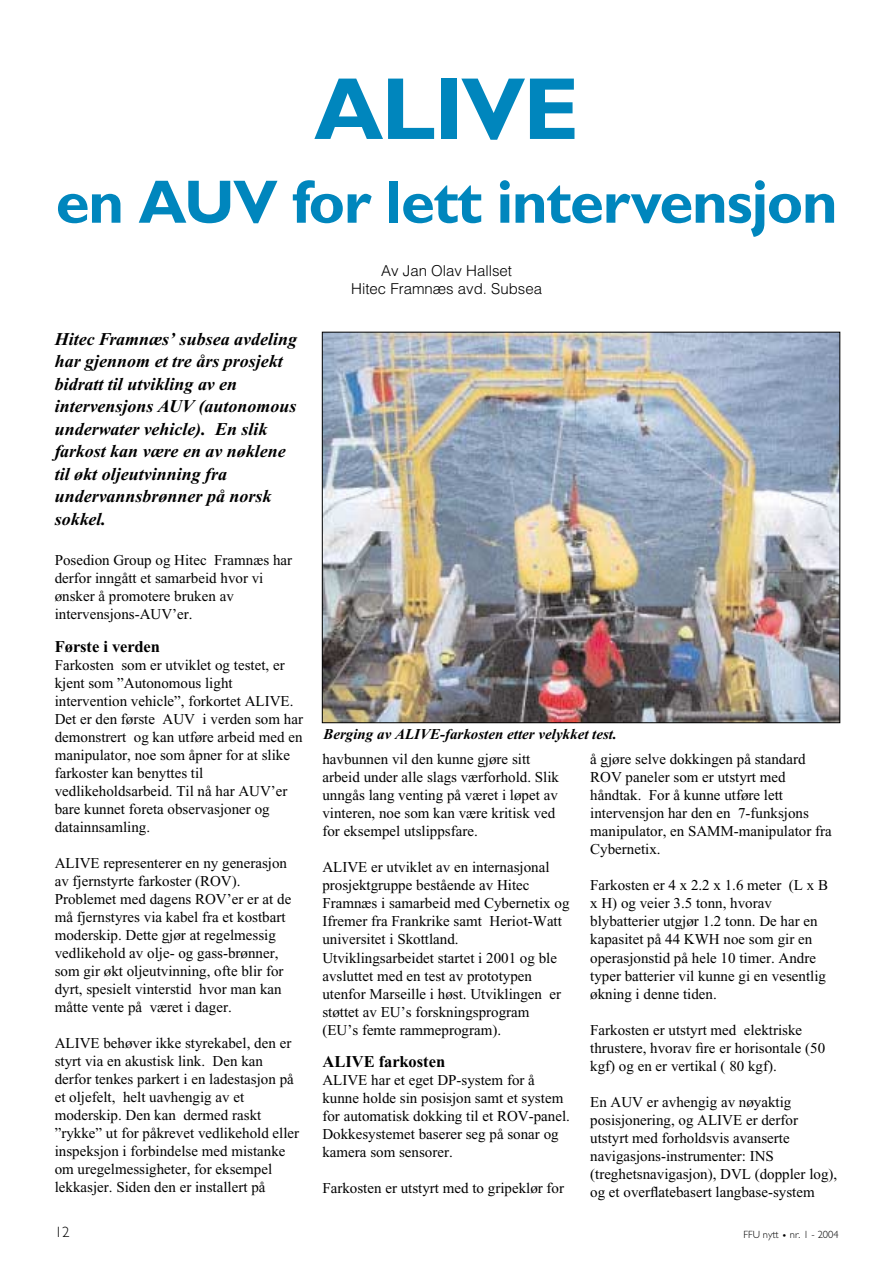
<style>
.page{position:relative;width:893px;height:1262px;background:#fff}
.page>*{position:absolute;margin:0;border:0;box-sizing:border-box;transform-origin:0 0}
.t1{font:700 88.5px "Gill Sans";letter-spacing:-.02em;color:#0086bd}
.t2{font:700 61.5px "Gill Sans";letter-spacing:-.02em;color:#0086bd}
.t3{font:italic 700 18px/22.5px "Times";color:#000}
.t4{font:700 16.5px "Times";color:#000}
.t5{font:15px/18px "Times";color:#000}
.t6{font:italic 700 15px "Times";color:#000}
.t7{font:300 15px/18px "Helvetica";color:#000;text-align:center}
.t8{font:300 15px "Gill Sans";color:#000}
.t9{font:300 10.5px "Gill Sans";color:#000}
</style>
<div class="page">
<img style="left:324px;top:334px;width:514px;height:387px">
<h1 class="t1" style="left:314px;top:76px;width:266px">ALIVE</h1>
<h2 class="t2" style="left:56px;top:179px;width:783px">en AUV for lett intervensjon</h2>
<p class="t3" style="left:55px;top:329px;width:244px">Hitec Framnæs’ subsea avdeling har gjennom et tre års prosjekt bidratt til utvikling av en intervensjons AUV (autonomous underwater vehicle). En slik farkost kan være en av nøklene til økt oljeutvinning fra undervannsbrønner på norsk sokkel.</p>
<p class="t5" style="left:55px;top:552px;width:239px">Posedion Group og Hitec Framnæs har derfor inngått et samarbeid hvor vi ønsker å promotere bruken av intervensjons-AUV’er.</p>
<p class="t4" style="left:55px;top:640px;width:107px">Første i verden</p>
<p class="t5" style="left:55px;top:657px;width:250px">Farkosten som er utviklet og testet, er kjent som ”Autonomous light intervention vehicle”, forkortet ALIVE.<br>Det er den første AUV i verden som har demonstrert og kan utføre arbeid med en manipulator, noe som åpner for at slike farkoster kan benyttes til vedlikeholdsarbeid. Til nå har AUV’er bare kunnet foreta observasjoner og datainnsamling.</p>
<p class="t5" style="left:55px;top:855px;width:238px">ALIVE representerer en ny generasjon av fjernstyrte farkoster (ROV).<br>Problemet med dagens ROV’er er at de må fjernstyres via kabel fra et kostbart moderskip. Dette gjør at regelmessig vedlikehold av olje- og gass-brønner, som gir økt oljeutvinning, ofte blir for dyrt, spesielt vinterstid hvor man kan måtte vente på været i dager.</p>
<p class="t5" style="left:55px;top:1035px;width:246px">ALIVE behøver ikke styrekabel, den er styrt via en akustisk link. Den kan derfor tenkes parkert i en ladestasjon på et oljefelt, helt uavhengig av et moderskip. Den kan dermed raskt ”rykke” ut for påkrevet vedlikehold eller inspeksjon i forbindelse med mistanke om uregelmessigheter, for eksempel lekkasjer. Siden den er installert på</p>
<p class="t7" style="left:351px;top:263px;width:192px">Av Jan Olav Hallset<br>Hitec Framnæs avd. Subsea</p>
<p class="t6" style="left:323px;top:728px;width:295px">Berging av ALIVE-farkosten etter velykket test.</p>
<p class="t5" style="left:322px;top:752px;width:238px">havbunnen vil den kunne gjøre sitt arbeid under alle slags værforhold. Slik unngås lang venting på været i løpet av vinteren, noe som kan være kritisk ved for eksempel utslippsfare.</p>
<p class="t5" style="left:322px;top:860px;width:249px">ALIVE er utviklet av en internasjonal prosjektgruppe bestående av Hitec Framnæs i samarbeid med Cybernetix og Ifremer fra Frankrike samt Heriot-Watt universitet i Skottland.<br>Utviklingsarbeidet startet i 2001 og ble avsluttet med en test av prototypen utenfor Marseille i høst. Utviklingen er støttet av EU’s forskningsprogram<br>(EU’s femte rammeprogram).</p>
<p class="t4" style="left:322px;top:1055px;width:124px">ALIVE farkosten</p>
<p class="t5" style="left:322px;top:1072px;width:249px">ALIVE har et eget DP-system for å kunne holde sin posisjon samt et system for automatisk dokking til et ROV-panel.<br>Dokkesystemet baserer seg på sonar og kamera som sensorer.</p>
<p class="t5" style="left:322px;top:1180px;width:243px">Farkosten er utstyrt med to gripeklør for</p>
<p class="t5" style="left:590px;top:752px;width:243px">å gjøre selve dokkingen på standard<br>ROV paneler som er utstyrt med håndtak. For å kunne utføre lett intervensjon har den en 7-funksjons manipulator, en SAMM-manipulator fra<br>Cybernetix.</p>
<p class="t5" style="left:590px;top:878px;width:239px">Farkosten er 4 x 2.2 x 1.6 meter (L x B x H) og veier 3.5 tonn, hvorav blybatterier utgjør 1.2 tonn. De har en kapasitet på 44 KWH noe som gir en operasjonstid på hele 10 timer. Andre typer batterier vil kunne gi en vesentlig økning i denne tiden.</p>
<p class="t5" style="left:590px;top:1022px;width:236px">Farkosten er utstyrt med elektriske thrustere, hvorav fire er horisontale (50 kgf) og en er vertikal ( 80 kgf).</p>
<p class="t5" style="left:590px;top:1094px;width:248px">En AUV er avhengig av nøyaktig posisjonering, og ALIVE er derfor utstyrt med forholdsvis avanserte navigasjons-instrumenter: INS (treghetsnavigasjon), DVL (doppler log), og et overflatebasert langbase-system</p>
<p class="t8" style="left:55px;top:1226px;width:16px">12</p>
<p class="t9" style="left:743px;top:1230px;width:97px">FFU nytt • nr. 1 - 2004</p>
</div>
